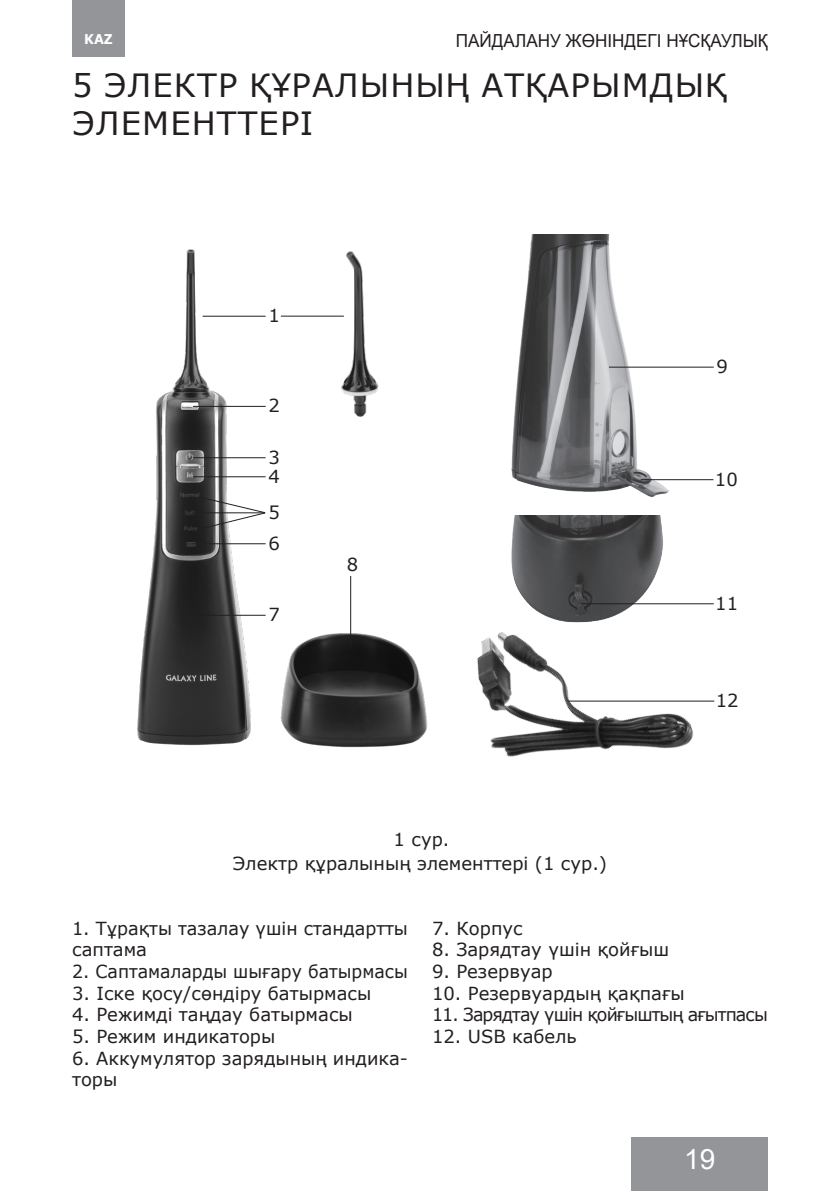
<style>
.page{position:relative;width:840px;height:1191px;background:#fff}
.page>*{position:absolute;margin:0;border:0;box-sizing:border-box;transform-origin:0 0}
.Заголовок{font:32px/38.4px "Verdana";letter-spacing:.035em;color:#231f20}
.t1{font:28px "Arial";color:#fff}
.Текст{font:18px/21.6px "Verdana";color:#231f20}
.Текст-2{font:18px "Verdana";letter-spacing:-.05em;color:#231f20}
.Текст-3{font:18px "Verdana";color:#231f20;scale:.96 1}
.t2{font:18px "Arial";color:#231f20;scale:.95 1}
.t3{font:700 13.6px "Verdana";color:#fff;scale:.95 1}
</style>
<div class="page">
<div style="left:72px;top:0;width:53px;height:57px;background:#939598"></div>
<div style="left:631px;top:1137px;width:136px;height:54px;background:#939598"></div>
<img style="left:511px;top:234px;width:181px;height:264px">
<img style="left:137px;top:249px;width:291px;height:499px">
<img style="left:511px;top:515px;width:152px;height:59px">
<img style="left:308px;top:249px;width:96px;height:191px">
<img style="left:477px;top:574px;width:238px;height:183px">
<hr style="left:202px;top:316px;width:63px;height:1px;background:#231f20">
<hr style="left:281px;top:316px;width:62px;height:1px;background:#231f20">
<hr style="left:193px;top:406px;width:72px;height:1px;background:#231f20">
<hr style="left:193px;top:457px;width:72px;height:1px;background:#231f20">
<hr style="left:193px;top:476px;width:72px;height:1px;background:#231f20">
<hr style="left:192px;top:512px;width:73px;height:1px;background:#231f20">
<svg style="left:197px;top:495px;width:69px;height:35px"></svg>
<hr style="left:193px;top:543px;width:72px;height:1px;background:#231f20">
<hr style="left:193px;top:615px;width:72px;height:1px;background:#231f20">
<hr style="left:350px;top:576px;width:1px;height:72px;background:#231f20">
<hr style="left:640px;top:479px;width:73px;height:1px;background:#231f20">
<hr style="left:608px;top:367px;width:105px;height:1px;background:#231f20">
<hr style="left:581px;top:603px;width:132px;height:1px;background:#231f20">
<hr style="left:567px;top:700px;width:147px;height:1px;background:#231f20">
<p class="t2" style="left:455px;top:29px;width:330px">ПАЙДАЛАНУ ЖӨНІНДЕГІ НҰСҚАУЛЫҚ</p>
<p class="Заголовок" style="left:72px;top:65px;width:656px">5 ЭЛЕКТР ҚҰРАЛЫНЫҢ АТҚАРЫМДЫҚ<br>ЭЛЕМЕНТТЕРІ</p>
<p class="t3" style="left:84px;top:30px;width:32px">KAZ</p>
<p class="Текст" style="left:268px;top:305px;width:13px">1</p>
<p class="Текст" style="left:268px;top:395px;width:13px">2</p>
<p class="Текст" style="left:268px;top:446px;width:13px">3</p>
<p class="Текст" style="left:268px;top:465px;width:13px">4</p>
<p class="Текст" style="left:268px;top:501px;width:13px">5</p>
<p class="Текст" style="left:268px;top:532px;width:13px">6</p>
<p class="Текст" style="left:268px;top:604px;width:13px">7</p>
<p class="Текст" style="left:347px;top:554px;width:13px">8</p>
<p class="Текст" style="left:393px;top:828px;width:57px">1 сур.</p>
<p class="Текст" style="left:233px;top:853px;width:375px">Электр құралының элементтері (1 сур.)</p>
<p class="Текст" style="left:716px;top:356px;width:13px">9</p>
<p class="Текст" style="left:714px;top:468px;width:24px">10</p>
<p class="Текст" style="left:714px;top:592px;width:24px">11</p>
<p class="Текст" style="left:715px;top:689px;width:24px">12</p>
<p class="Текст" style="left:72px;top:917px;width:337px">1. Тұрақты тазалау үшін стандартты саптама</p>
<p class="Текст-3" style="left:72px;top:959px;width:351px">2. Саптамаларды шығару батырмасы</p>
<p class="Текст" style="left:72px;top:982px;width:301px">3. Іске қосу/сөндіру батырмасы</p>
<p class="Текст" style="left:72px;top:1003px;width:282px">4. Режимді таңдау батырмасы</p>
<p class="Текст" style="left:72px;top:1025px;width:205px">5. Режим индикаторы</p>
<p class="Текст" style="left:72px;top:1047px;width:337px">6. Аккумулятор зарядының индика&shy;торы</p>
<p class="Текст" style="left:432px;top:917px;width:92px">7. Корпус</p>
<p class="Текст" style="left:432px;top:939px;width:238px">8. Зарядтау үшін қойғыш</p>
<p class="Текст" style="left:432px;top:960px;width:122px">9. Резервуар</p>
<p class="Текст" style="left:432px;top:982px;width:254px">10. Резервуардың қақпағы</p>
<p class="Текст-2" style="left:432px;top:1002px;width:337px">11. Зарядтау үшін қойғыштың ағытпасы</p>
<p class="Текст" style="left:432px;top:1025px;width:146px">12. USB кабель</p>
<h2 class="t1" style="left:683px;top:1140px;width:33px">19</h2>
</div>
